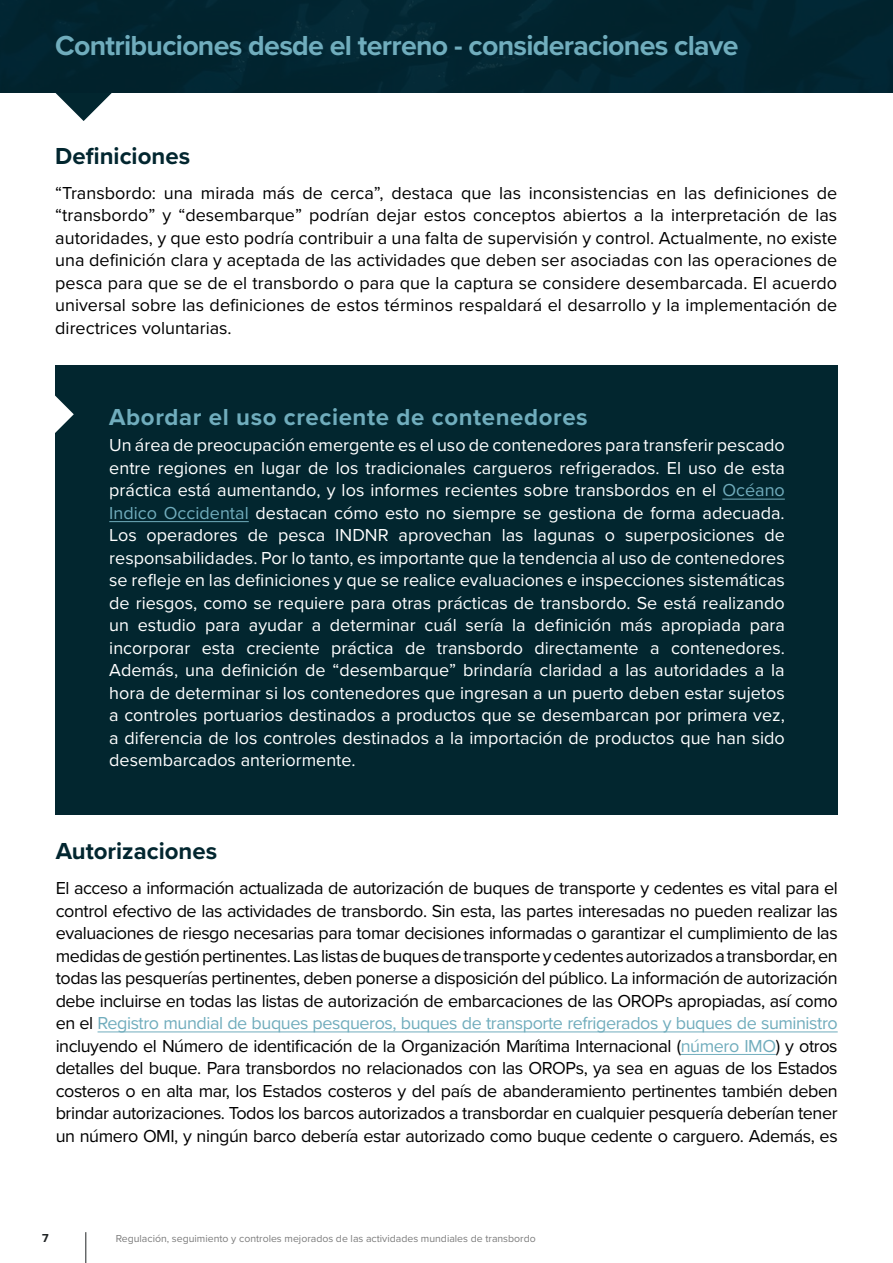
<style>
.page{position:relative;width:893px;height:1263px;background:#fff}
.page>*{position:absolute;margin:0;border:0;box-sizing:border-box;transform-origin:0 0}
.t1{font:700 28.5px "Proxima Nova";letter-spacing:-.025em;color:#70adbd}
.t2{font:700 24px "Proxima Nova";letter-spacing:.025em;color:#70adbd}
.t3{font:700 24px "Proxima Nova";color:#02262f}
.t4{font:18px/22.5px "Proxima Nova";letter-spacing:-.015em;color:#000;text-align:justify}
.t5{font:18px/22.5px "Proxima Nova";color:#fff;text-align:justify}
.t6{font:700 12px "Proxima Nova";color:#202425}
.t7{font:10.5px "Proxima Nova";color:#7c7c7c}
.s1{color:#71adbd}
</style>
<div class="page">
<hr style="left:85px;top:1232px;width:1px;height:31px;background:#202425">
<div style="left:55px;top:365px;width:783px;height:449px;background:#02262f"></div>
<svg style="left:55px;top:93px;width:57px;height:28px"></svg>
<div style="left:0;top:0;width:893px;height:93px;background:#02262f"></div>
<hr style="left:722px;top:499px;width:63px;height:1px;background:#71adbd">
<hr style="left:109px;top:521px;width:140px;height:1px;background:#71adbd">
<hr style="left:98px;top:1031px;width:740px;height:1px;background:#71adbd">
<hr style="left:681px;top:1054px;width:95px;height:1px;background:#71adbd">
<svg style="left:55px;top:395px;width:19px;height:38px"></svg>
<h1 class="t1" style="left:55px;top:24px;width:685px">Contribuciones desde el terreno - consideraciones clave</h1>
<h2 class="t3" style="left:55px;top:138px;width:136px">Definiciones</h2>
<p class="t4" style="left:55px;top:181px;width:784px">“Transbordo: una mirada más de cerca”, destaca que las inconsistencias en las definiciones de “transbordo” y “desembarque” podrían dejar estos conceptos abiertos a la interpretación de las autoridades, y que esto podría contribuir a una falta de supervisión y control. Actualmente, no existe una definición clara y aceptada de las actividades que deben ser asociadas con las operaciones de pesca para que se de el transbordo o para que la captura se considere desembarcada. El acuerdo universal sobre las definiciones de estos términos respaldará el desarrollo y la implementación de directrices voluntarias.</p>
<h2 class="t2" style="left:109px;top:399px;width:480px">Abordar el uso creciente de contenedores</h2>
<p class="t5" style="left:109px;top:433px;width:677px">Un área de preocupación emergente es el uso de contenedores para transferir pescado entre regiones en lugar de los tradicionales cargueros refrigerados. El uso de esta práctica está aumentando, y los informes recientes sobre transbordos en el <span class="s1">Océano Indico Occidental</span> destacan cómo esto no siempre se gestiona de forma adecuada.<br>Los operadores de pesca INDNR aprovechan las lagunas o superposiciones de responsabilidades. Por lo tanto, es importante que la tendencia al uso de contenedores se refleje en las definiciones y que se realice evaluaciones e inspecciones sistemáticas de riesgos, como se requiere para otras prácticas de transbordo. Se está realizando un estudio para ayudar a determinar cuál sería la definición más apropiada para incorporar esta creciente práctica de transbordo directamente a contenedores.<br>Además, una definición de “desembarque” brindaría claridad a las autoridades a la hora de determinar si los contenedores que ingresan a un puerto deben estar sujetos a controles portuarios destinados a productos que se desembarcan por primera vez, a diferencia de los controles destinados a la importación de productos que han sido desembarcados anteriormente.</p>
<h2 class="t3" style="left:56px;top:833px;width:163px">Autorizaciones</h2>
<p class="t4" style="left:56px;top:876px;width:784px">El acceso a información actualizada de autorización de buques de transporte y cedentes es vital para el control efectivo de las actividades de transbordo. Sin esta, las partes interesadas no pueden realizar las evaluaciones de riesgo necesarias para tomar decisiones informadas o garantizar el cumplimiento de las medidas de gestión pertinentes. Las listas de buques de transporte y cedentes autorizados a transbordar, en todas las pesquerías pertinentes, deben ponerse a disposición del público. La información de autorización debe incluirse en todas las listas de autorización de embarcaciones de las OROPs apropiadas, así como en el <span class="s1">Registro mundial de buques pesqueros, buques de transporte refrigerados y buques de suministro </span>incluyendo el Número de identificación de la Organización Marítima Internacional (<span class="s1">número IMO</span>) y otros detalles del buque. Para transbordos no relacionados con las OROPs, ya sea en aguas de los Estados costeros o en alta mar, los Estados costeros y del país de abanderamiento pertinentes también deben brindar autorizaciones. Todos los barcos autorizados a transbordar en cualquier pesquería deberían tener un número OMI, y ningún barco debería estar autorizado como buque cedente o carguero. Además, es</p>
<p class="t6" style="left:42px;top:1229px;width:8px">7</p>
<p class="t7" style="left:116px;top:1230px;width:421px">Regulación, seguimiento y controles mejorados de las actividades mundiales de transbordo</p>
</div>
